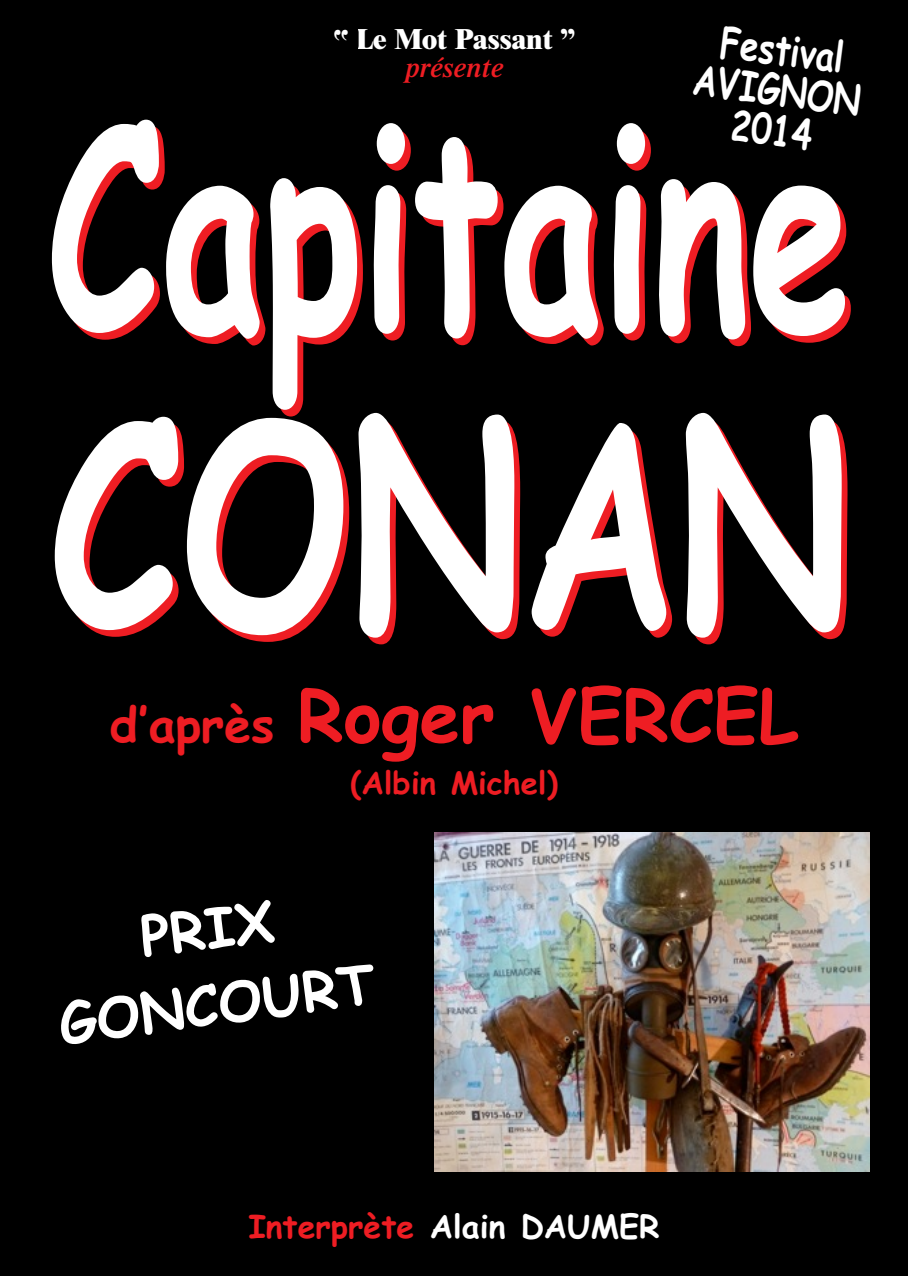
<style>
.page{position:relative;width:908px;height:1276px;background:#fff}
.page>*{position:absolute;margin:0;border:0;box-sizing:border-box;transform-origin:0 0}
.t1{font:700 282.3px/297px "Comic Sans MS";color:#fff;scale:.65 1}
.t2{font:700 72px "Comic Sans MS";color:#ee1d23}
.t3{font:700 55px/75.7px "Comic Sans MS";color:#fff;text-align:center}
.t4{font:700 41.7px/40.5px "Comic Sans MS";color:#fff;text-align:center;scale:.8 1}
.t5{font:700 32px "Comic Sans MS";color:#fff}
.t6{font:700 31px "Comic Sans MS";color:#ee1d23}
.t7{font:800 28px "Times";color:#fff}
.t8{font:italic 600 28px "Times";color:#ee1d23}
.s1{font-size:48px}
.s2{color:#ee1d23}
</style>
<div class="page">
<div style="left:0;top:0;width:907px;height:1276px;background:#000"></div>
<img style="left:434px;top:832px;width:434px;height:340px">
<h3 class="t4" style="left:700px;top:20px;width:212px;rotate:7deg">Festival<br>AVIGNON<br>2014</h3>
<p class="t7" style="left:334px;top:29px;width:242px">” Le Mot Passant ”</p>
<p class="t8" style="left:405px;top:58px;width:99px">présente</p>
<h1 class="t1" style="left:47px;top:84px;width:1238px">Capitaine<br>CONAN</h1>
<h2 class="t2" style="left:110px;top:675px;width:689px"><span class="s1">d’après</span> Roger VERCEL</h2>
<p class="t6" style="left:350px;top:765px;width:209px">(Albin Michel)</p>
<h3 class="t3" style="left:46px;top:911px;width:319px;rotate:-7deg">PRIX<br>GONCOURT</h3>
<p class="t5" style="left:248px;top:1208px;width:412px"><span class="s2">Interprète</span> Alain DAUMER</p>
</div>
